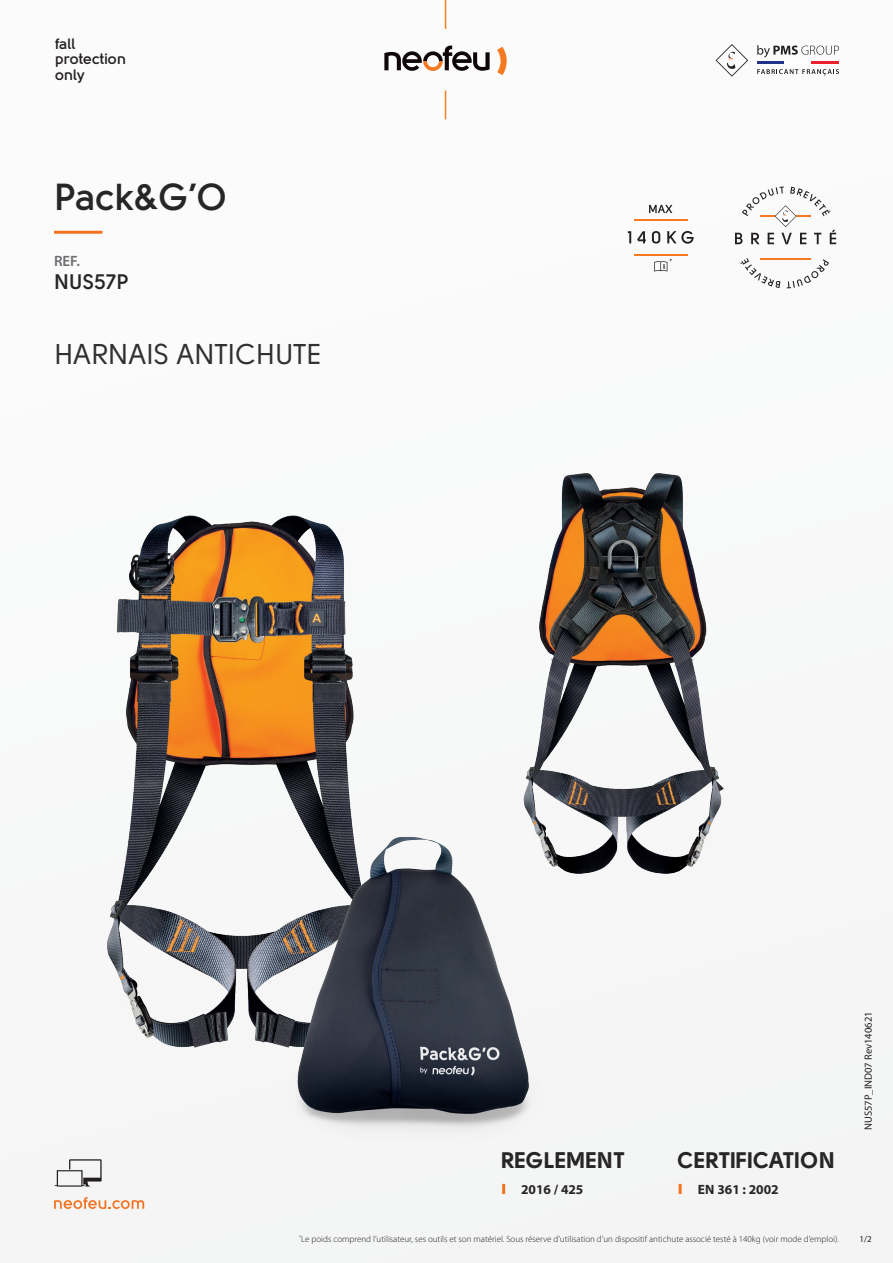
<style>
.page{position:relative;width:893px;height:1263px;background:#f9fafa}
.page>*{position:absolute;margin:0;border:0;box-sizing:border-box;transform-origin:0 0}
.t1{font:700 37.5px "Solomon";color:#282526}
.t2{font:28.5px "Solomon";color:#312f30}
.t3{font:900 22.5px "Solomon";color:#282526}
.t4{font:700 21px "Solomon";color:#282526}
.t5{font:700 15px/15.6px "Solomon";color:#231f20}
.t6{font:600 15px "Myriad Pro";color:#6c6d70}
.t7{font:700 13.5px "Myriad Pro";color:#282526}
.t8{font:10.5px "Myriad Pro";color:#231f20}
.t9{font:300 9px "Myriad Pro";color:#231f20}
.t10{font:9px "Myriad Pro";color:#231f20}
</style>
<div class="page">
<hr style="left:54px;top:231px;width:48px;height:3px;background:#f47321">
<svg style="left:54px;top:1159px;width:48px;height:27px"></svg>
<svg style="left:54px;top:1197px;width:90px;height:12px"></svg>
<img style="left:107px;top:515px;width:247px;height:533px">
<img style="left:523px;top:473px;width:201px;height:401px">
<svg style="left:502px;top:1184px;width:3px;height:10px"></svg>
<svg style="left:679px;top:1184px;width:3px;height:10px"></svg>
<img style="left:214px;top:806px;width:394px;height:326px">
<svg style="left:497px;top:47px;width:10px;height:28px"></svg>
<svg style="left:384px;top:46px;width:106px;height:25px"></svg>
<svg style="left:445px;top:0;width:1px;height:29px"></svg>
<svg style="left:445px;top:90px;width:1px;height:29px"></svg>
<svg style="left:716px;top:44px;width:32px;height:33px"></svg>
<svg style="left:757px;top:45px;width:82px;height:12px"></svg>
<svg style="left:757px;top:69px;width:82px;height:6px"></svg>
<hr style="left:757px;top:61px;width:27px;height:3px;background:#203289">
<hr style="left:784px;top:61px;width:28px;height:3px;background:#fff">
<hr style="left:812px;top:61px;width:27px;height:3px;background:#ee1f2d">
<hr style="left:760px;top:258px;width:51px;height:1px;background:#f47921">
<svg style="left:787px;top:259px;width:42px;height:29px"></svg>
<svg style="left:740px;top:258px;width:40px;height:30px"></svg>
<svg style="left:735px;top:186px;width:101px;height:58px"></svg>
<svg style="left:649px;top:205px;width:23px;height:8px"></svg>
<hr style="left:634px;top:219px;width:53px;height:1px;background:#f47921">
<hr style="left:634px;top:254px;width:53px;height:1px;background:#f47921">
<svg style="left:628px;top:231px;width:3px;height:12px"></svg>
<svg style="left:637px;top:231px;width:9px;height:12px"></svg>
<svg style="left:652px;top:231px;width:8px;height:13px"></svg>
<svg style="left:667px;top:231px;width:27px;height:13px"></svg>
<svg style="left:654px;top:259px;width:18px;height:12px"></svg>
<h3 class="t5" style="left:55px;top:36px;width:73px">fall protection only</h3>
<h1 class="t1" style="left:54px;top:175px;width:175px">Pack&amp;G’O</h1>
<h3 class="t6" style="left:54px;top:252px;width:28px">REF.</h3>
<h3 class="t4" style="left:54px;top:269px;width:76px">NUS57P</h3>
<h2 class="t2" style="left:54px;top:339px;width:268px">HARNAIS ANTICHUTE</h2>
<h3 class="t3" style="left:501px;top:1147px;width:125px">REGLEMENT</h3>
<h3 class="t7" style="left:521px;top:1180px;width:64px">2016 / 425</h3>
<h3 class="t3" style="left:677px;top:1147px;width:160px">CERTIFICATION</h3>
<h3 class="t7" style="left:698px;top:1180px;width:83px">EN 361 : 2002</h3>
<p class="t9" style="left:299px;top:1234px;width:541px"><sup>*</sup>Le poids comprend l’utilisateur, ses outils et son matériel. Sous réserve d’utilisation d’un dispositif antichute associé testé à 140kg (voir mode d’emploi).</p>
<p class="t8" style="left:862px;top:1130px;width:120px;rotate:-90deg">NUS57P_IND07 Rev140621</p>
<p class="t10" style="left:859px;top:1233px;width:14px">1/2</p>
</div>
